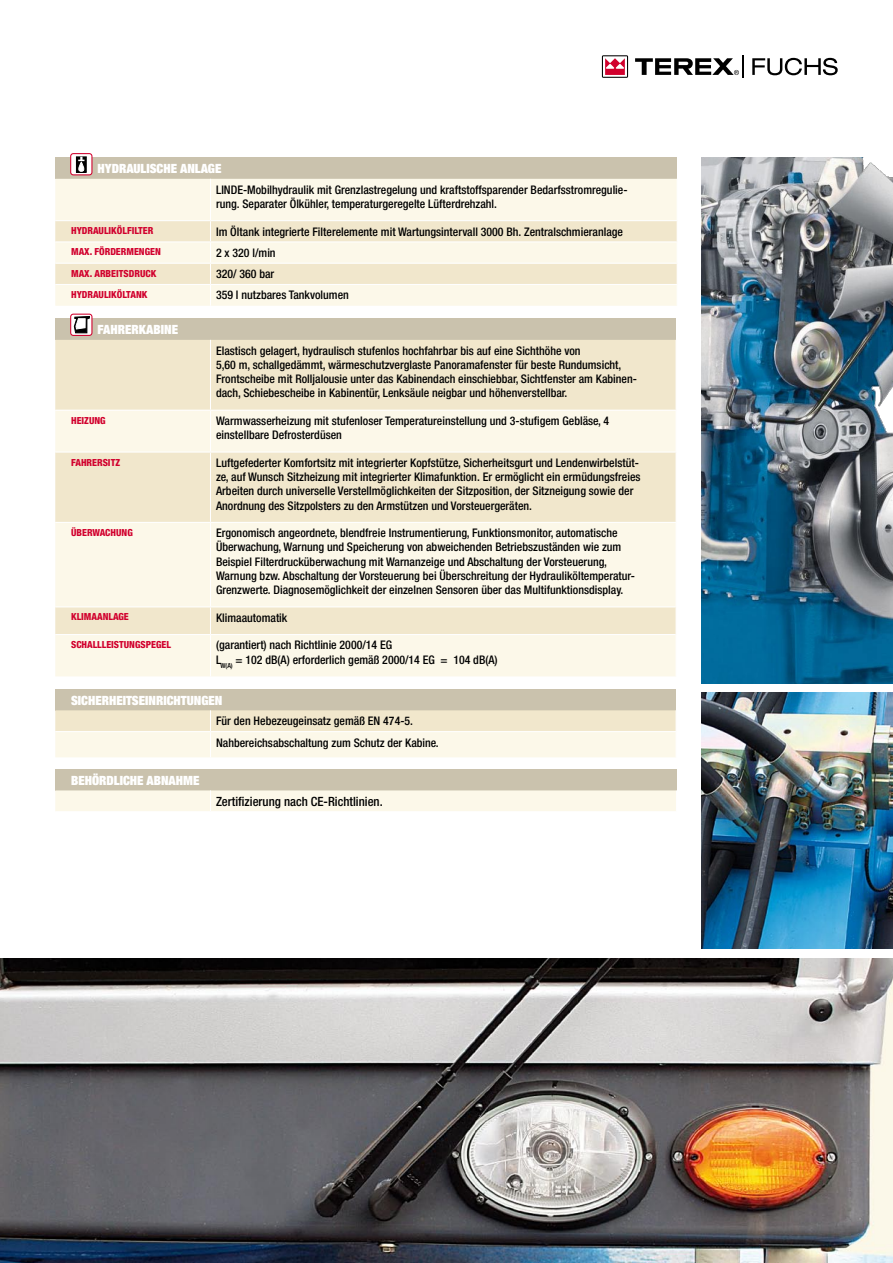
<style>
.page{position:relative;width:893px;height:1263px;background:#fff}
.page>*{position:absolute;margin:0;border:0;box-sizing:border-box;transform-origin:0 0}
.t1{font:900 expanded 12.75px "Helvetica Neue";color:#fff}
.t2{font:500 condensed 12.75px "Helvetica Neue";color:#000}
.t3{font:500 condensed 11.85px/14.2px "Helvetica Neue";color:#000}
.t4{font:800 condensed 9.75px "Helvetica Neue";color:#d1002d}
</style>
<div class="page">
<img style="left:702px;top:157px;width:191px;height:526px">
<svg style="left:602px;top:55px;width:26px;height:23px"></svg>
<svg style="left:752px;top:58px;width:86px;height:17px"></svg>
<svg style="left:635px;top:55px;width:108px;height:23px"></svg>
<div style="left:55px;top:157px;width:622px;height:22px;background:#cac2ad"></div>
<div style="left:55px;top:179px;width:622px;height:41px;background:#fcf8e9"></div>
<hr style="left:210px;top:179px;width:1px;height:41px;background:#fff">
<svg style="left:55px;top:221px;width:622px;height:85px"></svg>
<div style="left:55px;top:318px;width:621px;height:22px;background:#cac2ad"></div>
<div style="left:55px;top:340px;width:621px;height:182px;background:#f1e7cc"></div>
<div style="left:55px;top:411px;width:621px;height:40px;background:#fcf8e9"></div>
<svg style="left:55px;top:523px;width:621px;height:153px;fill:#fcf8e9"></svg>
<hr style="left:210px;top:340px;width:1px;height:70px;background:#fff">
<hr style="left:55px;top:410px;width:155px;height:1px;background:#fff">
<hr style="left:210px;top:410px;width:467px;height:1px;background:#fff">
<hr style="left:210px;top:411px;width:1px;height:40px;background:#fff">
<hr style="left:55px;top:451px;width:155px;height:2px;background:#fff">
<hr style="left:210px;top:451px;width:467px;height:2px;background:#fff">
<hr style="left:210px;top:453px;width:1px;height:69px;background:#fff">
<hr style="left:210px;top:523px;width:1px;height:83px;background:#fff">
<svg style="left:210px;top:607px;width:1px;height:27px"></svg>
<hr style="left:210px;top:635px;width:1px;height:41px;background:#fff">
<hr style="left:55px;top:606px;width:155px;height:1px;background:#fff">
<hr style="left:210px;top:606px;width:466px;height:1px;background:#fff">
<hr style="left:55px;top:634px;width:155px;height:1px;background:#fff">
<hr style="left:210px;top:634px;width:466px;height:1px;background:#fff">
<div style="left:55px;top:689px;width:621px;height:21px;background:#cac2ad"></div>
<svg style="left:55px;top:710px;width:621px;height:47px"></svg>
<div style="left:55px;top:769px;width:621px;height:21px;background:#cac2ad"></div>
<div style="left:55px;top:790px;width:622px;height:21px;background:#fcf8e9"></div>
<img style="left:0;top:958px;width:893px;height:305px">
<img style="left:702px;top:693px;width:191px;height:255px">
<svg style="left:71px;top:314px;width:21px;height:21px"></svg>
<div style="left:70px;top:314px;width:22px;height:22px;border:1px solid #d1002d;border-radius:3px"></div>
<svg style="left:74px;top:316px;width:16px;height:17px"></svg>
<svg style="left:71px;top:154px;width:21px;height:21px"></svg>
<div style="left:70px;top:153px;width:22px;height:22px;border:1px solid #d1002d;border-radius:3px"></div>
<svg style="left:76px;top:157px;width:11px;height:15px"></svg>
<p class="t1" style="left:98px;top:161px;width:125px">HYDRAULISCHE ANLAGE</p>
<p class="t3" style="left:216px;top:182px;width:413px">LINDE-Mobilhydraulik mit Grenzlastregelung und kraftstoffsparender Bedarfsstromregulie&shy;rung. Separater Ölkühler, temperaturgeregelte Lüfterdrehzahl.</p>
<p class="t4" style="left:71px;top:225px;width:84px">HYDRAULIKÖLFILTER</p>
<p class="t3" style="left:216px;top:224px;width:408px">Im Öltank integrierte Filterelemente mit Wartungsintervall 3000 Bh. Zentralschmieranlage</p>
<p class="t4" style="left:71px;top:246px;width:91px">MAX. FÖRDERMENGEN</p>
<p class="t3" style="left:216px;top:245px;width:61px">2 x 320 l/min</p>
<p class="t4" style="left:71px;top:267px;width:87px">MAX. ARBEITSDRUCK</p>
<p class="t3" style="left:216px;top:267px;width:60px">320/ 360 bar</p>
<p class="t4" style="left:71px;top:288px;width:78px">HYDRAULIKÖLTANK</p>
<p class="t3" style="left:216px;top:288px;width:134px">359 l nutzbares Tankvolumen</p>
<p class="t1" style="left:98px;top:322px;width:82px">FAHRERKABINE</p>
<p class="t3" style="left:216px;top:343px;width:422px">Elastisch gelagert, hydraulisch stufenlos hochfahrbar bis auf eine Sichthöhe von<br>5,60 m, schallgedämmt, wärmeschutzverglaste Panoramafenster für beste Rundumsicht, Frontscheibe mit Rolljalousie unter das Kabinendach einschiebbar, Sichtfenster am Kabinen&shy;dach, Schiebescheibe in Kabinentür, Lenksäule neigbar und höhenverstellbar.</p>
<p class="t4" style="left:71px;top:414px;width:36px">HEIZUNG</p>
<p class="t3" style="left:216px;top:414px;width:395px">Warmwasserheizung mit stufenloser Temperatureinstellung und 3-stufigem Gebläse, 4 einstellbare Defrosterdüsen</p>
<p class="t4" style="left:71px;top:456px;width:50px">FAHRERSITZ</p>
<p class="t3" style="left:216px;top:455px;width:426px">Luftgefederter Komfortsitz mit integrierter Kopfstütze, Sicherheitsgurt und Lendenwirbelstüt&shy;ze, auf Wunsch Sitzheizung mit integrierter Klimafunktion. Er ermöglicht ein ermüdungsfreies Arbeiten durch universelle Verstellmöglichkeiten der Sitzposition, der Sitzneigung sowie der Anordnung des Sitzpolsters zu den Armstützen und Vorsteuergeräten.</p>
<p class="t4" style="left:71px;top:526px;width:63px">ÜBERWACHUNG</p>
<p class="t3" style="left:216px;top:526px;width:420px">Ergonomisch angeordnete, blendfreie Instrumentierung, Funktionsmonitor, automatische Überwachung, Warnung und Speicherung von abweichenden Betriebszuständen wie zum Beispiel Filterdrucküberwachung mit Warnanzeige und Abschaltung der Vorsteuerung, Warnung bzw. Abschaltung der Vorsteuerung bei Überschreitung der Hydrauliköltemperatur-Grenzwerte. Diagnosemöglichkeit der einzelnen Sensoren über das Multifunktionsdisplay.</p>
<p class="t4" style="left:71px;top:611px;width:59px">KLIMAANLAGE</p>
<p class="t3" style="left:216px;top:610px;width:73px">Klimaautomatik</p>
<p class="t4" style="left:71px;top:638px;width:101px">SCHALLLEISTUNGSPEGEL</p>
<p class="t3" style="left:216px;top:638px;width:283px">(garantiert) nach Richtlinie 2000/14 EG<br>L<sub>W(A)</sub> = 102 dB(A) erforderlich gemäß 2000/14 EG = 104 dB(A)</p>
<p class="t1" style="left:71px;top:692px;width:153px">SICHERHEITSEINRICHTUNGEN</p>
<p class="t3" style="left:216px;top:710px;width:224px;line-height:21.3px">Für den Hebezeugeinsatz gemäß EN 474-5.<br>Nahbereichsabschaltung zum Schutz der Kabine.</p>
<p class="t1" style="left:71px;top:772px;width:130px">BEHÖRDLICHE ABNAHME</p>
<p class="t2" style="left:216px;top:794px;width:168px">Zertifizierung nach CE-Richtlinien.</p>
</div>
